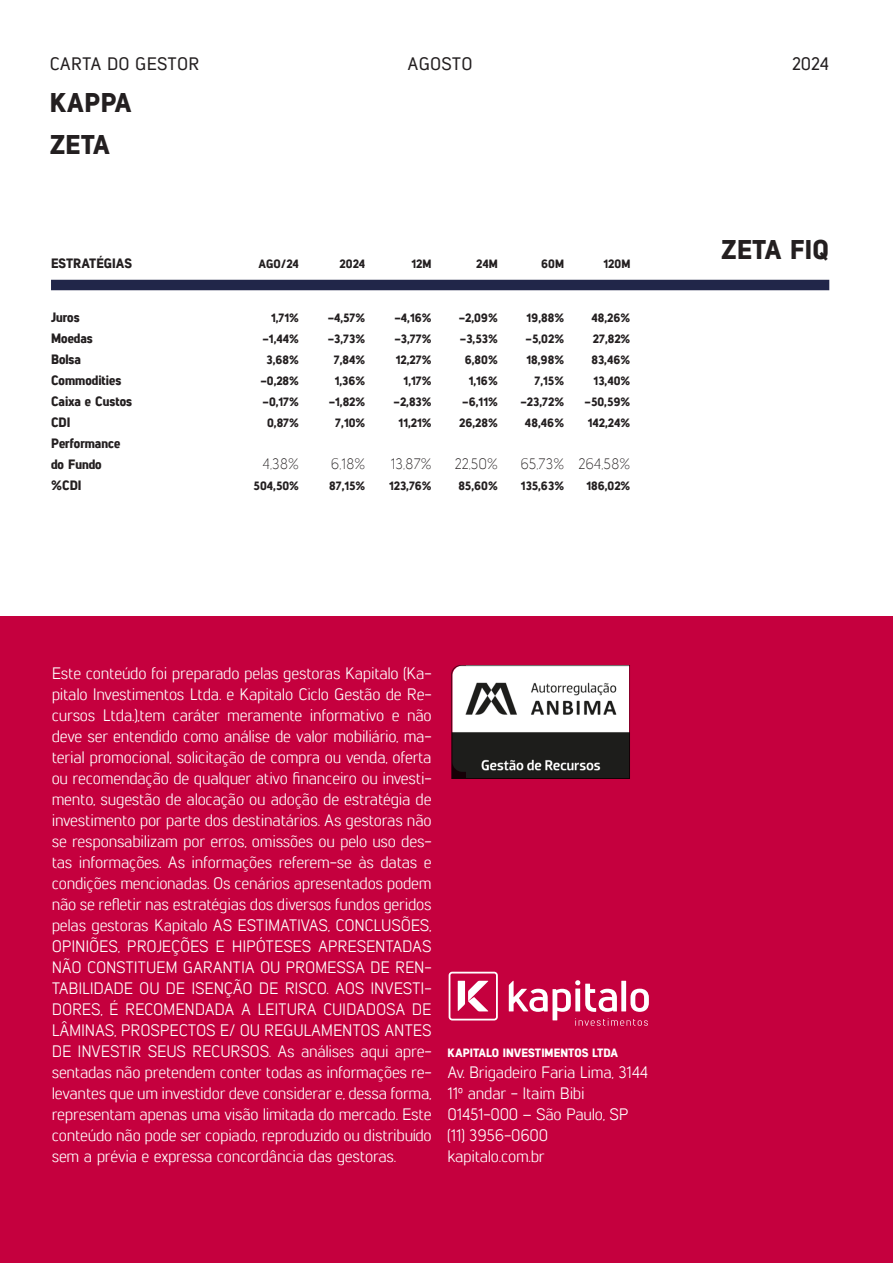
<style>
.page{position:relative;width:893px;height:1263px;background:#fff}
.page>*{position:absolute;margin:0;border:0;box-sizing:border-box;transform-origin:0 0}
.t1{font:800 27px "Lintel";letter-spacing:.01em;color:#231f20}
.t2{font:18px "Lintel Regular 5";letter-spacing:.005em;color:#231f20}
.t3{font:16.5px/21px "Lintel";letter-spacing:-.015em;color:#fff;text-align:justify}
.t4{font:15px "Lintel Regular 4";color:#231f20}
.t5{font:800 13.5px/21px "Lintel";color:#231f20}
.t6{font:800 12px "Lintel";color:#231f20}
.t7{font:800 12px "Lintel";color:#fff}
</style>
<div class="page">
<div style="left:51px;top:280px;width:778px;height:10px;background:#212649"></div>
<div style="left:0;top:616px;width:893px;height:647px;background:#c5003e"></div>
<svg style="left:449px;top:972px;width:49px;height:48px"></svg>
<svg style="left:509px;top:980px;width:140px;height:46px"></svg>
<img style="left:451px;top:665px;width:179px;height:113px">
<p class="t2" style="left:50px;top:51px;width:151px">CARTA DO GESTOR</p>
<p class="t2" style="left:408px;top:51px;width:67px">AGOSTO</p>
<p class="t2" style="left:792px;top:51px;width:39px">2024</p>
<p class="t1" style="left:50px;top:83px;width:84px">KAPPA</p>
<p class="t1" style="left:50px;top:125px;width:62px">ZETA</p>
<p class="t5" style="left:51px;top:252px;width:83px">ESTRATÉGIAS</p>
<p class="t6" style="left:259px;top:255px;width:42px">AGO/24</p>
<p class="t6" style="left:340px;top:255px;width:27px">2024</p>
<p class="t6" style="left:411px;top:255px;width:22px">12M</p>
<p class="t6" style="left:476px;top:255px;width:23px">24M</p>
<p class="t5" style="left:51px;top:306px;width:30px">Juros</p>
<p class="t5" style="left:51px;top:327px;width:43px">Moedas</p>
<p class="t5" style="left:51px;top:348px;width:31px">Bolsa</p>
<p class="t5" style="left:51px;top:369px;width:72px">Commodities</p>
<p class="t5" style="left:51px;top:390px;width:83px">Caixa e Custos</p>
<p class="t5" style="left:51px;top:411px;width:21px">CDI</p>
<p class="t5" style="left:51px;top:432px;width:71px">Performance do Fundo</p>
<p class="t5" style="left:51px;top:474px;width:32px">%CDI</p>
<p class="t6" style="left:271px;top:309px;width:29px">1,71%</p>
<p class="t6" style="left:262px;top:330px;width:38px">-1,44%</p>
<p class="t6" style="left:266px;top:351px;width:34px">3,68%</p>
<p class="t6" style="left:260px;top:372px;width:40px">-0,28%</p>
<p class="t6" style="left:263px;top:393px;width:38px">-0,17%</p>
<p class="t6" style="left:267px;top:414px;width:33px">0,87%</p>
<p class="t4" style="left:263px;top:454px;width:38px">4,38%</p>
<p class="t6" style="left:254px;top:477px;width:47px">504,50%</p>
<p class="t6" style="left:328px;top:309px;width:39px">-4,57%</p>
<p class="t6" style="left:328px;top:330px;width:39px">-3,73%</p>
<p class="t6" style="left:334px;top:351px;width:33px">7,84%</p>
<p class="t6" style="left:335px;top:372px;width:32px">1,36%</p>
<p class="t6" style="left:329px;top:393px;width:38px">-1,82%</p>
<p class="t6" style="left:335px;top:414px;width:32px">7,10%</p>
<p class="t4" style="left:331px;top:454px;width:36px">6,18%</p>
<p class="t6" style="left:329px;top:477px;width:38px">87,15%</p>
<p class="t6" style="left:394px;top:309px;width:39px">-4,16%</p>
<p class="t6" style="left:394px;top:330px;width:39px">-3,77%</p>
<p class="t6" style="left:396px;top:351px;width:37px">12,27%</p>
<p class="t6" style="left:404px;top:372px;width:29px">1,17%</p>
<p class="t6" style="left:394px;top:393px;width:40px">-2,83%</p>
<p class="t6" style="left:399px;top:414px;width:35px">11,21%</p>
<p class="t4" style="left:391px;top:454px;width:42px">13,87%</p>
<p class="t6" style="left:389px;top:477px;width:44px">123,76%</p>
<p class="t6" style="left:459px;top:309px;width:41px">-2,09%</p>
<p class="t6" style="left:460px;top:330px;width:39px">-3,53%</p>
<p class="t6" style="left:465px;top:351px;width:35px">6,80%</p>
<p class="t6" style="left:469px;top:372px;width:31px">1,16%</p>
<p class="t6" style="left:462px;top:393px;width:37px">-6,11%</p>
<p class="t6" style="left:459px;top:414px;width:40px">26,28%</p>
<p class="t4" style="left:455px;top:454px;width:44px">22,50%</p>
<p class="t6" style="left:458px;top:477px;width:41px">85,60%</p>
<p class="t6" style="left:541px;top:255px;width:24px">60M</p>
<p class="t6" style="left:604px;top:255px;width:28px">120M</p>
<p class="t6" style="left:526px;top:309px;width:39px">19,88%</p>
<p class="t6" style="left:526px;top:330px;width:40px">-5,02%</p>
<p class="t6" style="left:526px;top:351px;width:39px">18,98%</p>
<p class="t6" style="left:534px;top:372px;width:31px">7,15%</p>
<p class="t6" style="left:520px;top:393px;width:45px">-23,72%</p>
<p class="t6" style="left:525px;top:414px;width:41px">48,46%</p>
<p class="t4" style="left:520px;top:454px;width:45px">65,73%</p>
<p class="t6" style="left:521px;top:477px;width:45px">135,63%</p>
<p class="t6" style="left:591px;top:309px;width:40px">48,26%</p>
<p class="t6" style="left:593px;top:330px;width:39px">27,82%</p>
<p class="t6" style="left:591px;top:351px;width:40px">83,46%</p>
<p class="t6" style="left:594px;top:372px;width:38px">13,40%</p>
<p class="t6" style="left:585px;top:393px;width:47px">-50,59%</p>
<p class="t6" style="left:588px;top:414px;width:44px">142,24%</p>
<p class="t4" style="left:578px;top:454px;width:53px">264,58%</p>
<p class="t6" style="left:586px;top:477px;width:46px">186,02%</p>
<p class="t3" style="left:52px;top:662px;width:381px">Este conteúdo foi preparado pelas gestoras Kapitalo (Ka&shy;pitalo Investimentos Ltda. e Kapitalo Ciclo Gestão de Re&shy;cursos Ltda.),tem caráter meramente informativo e não deve ser entendido como análise de valor mobiliário, ma&shy;terial promocional, solicitação de compra ou venda, oferta ou recomendação de qualquer ativo financeiro ou investi&shy;mento, sugestão de alocação ou adoção de estratégia de investimento por parte dos destinatários. As gestoras não se responsabilizam por erros, omissões ou pelo uso des&shy;tas informações. As informações referem-se às datas e condições mencionadas. Os cenários apresentados podem não se refletir nas estratégias dos diversos fundos geridos pelas gestoras Kapitalo AS ESTIMATIVAS, CONCLUSÕES, OPINIÕES, PROJEÇÕES E HIPÓTESES APRESENTADAS NÃO CONSTITUEM GARANTIA OU PROMESSA DE REN-TABILIDADE OU DE ISENÇÃO DE RISCO. AOS INVESTI-DORES, É RECOMENDADA A LEITURA CUIDADOSA DE LÂMINAS, PROSPECTOS E/ OU REGULAMENTOS ANTES DE INVESTIR SEUS RECURSOS. As análises aqui apre&shy;sentadas não pretendem conter todas as informações re&shy;levantes que um investidor deve considerar e, dessa forma, representam apenas uma visão limitada do mercado. Este conteúdo não pode ser copiado, reproduzido ou distribuído sem a prévia e expressa concordância das gestoras.</p>
<p class="t7" style="left:448px;top:1044px;width:172px">KAPITALO INVESTIMENTOS LTDA</p>
<p class="t3" style="left:448px;top:1061px;width:202px">Av. Brigadeiro Faria Lima, 3144</p>
<p class="t3" style="left:448px;top:1082px;width:139px">11º andar - Itaim Bibi</p>
<p class="t3" style="left:448px;top:1103px;width:183px">01451-000 – São Paulo, SP</p>
<p class="t3" style="left:448px;top:1124px;width:102px">(11) 3956-0600</p>
<p class="t3" style="left:448px;top:1145px;width:99px">kapitalo.com.br</p>
<p class="t1" style="left:721px;top:230px;width:109px">ZETA FIQ</p>
</div>
